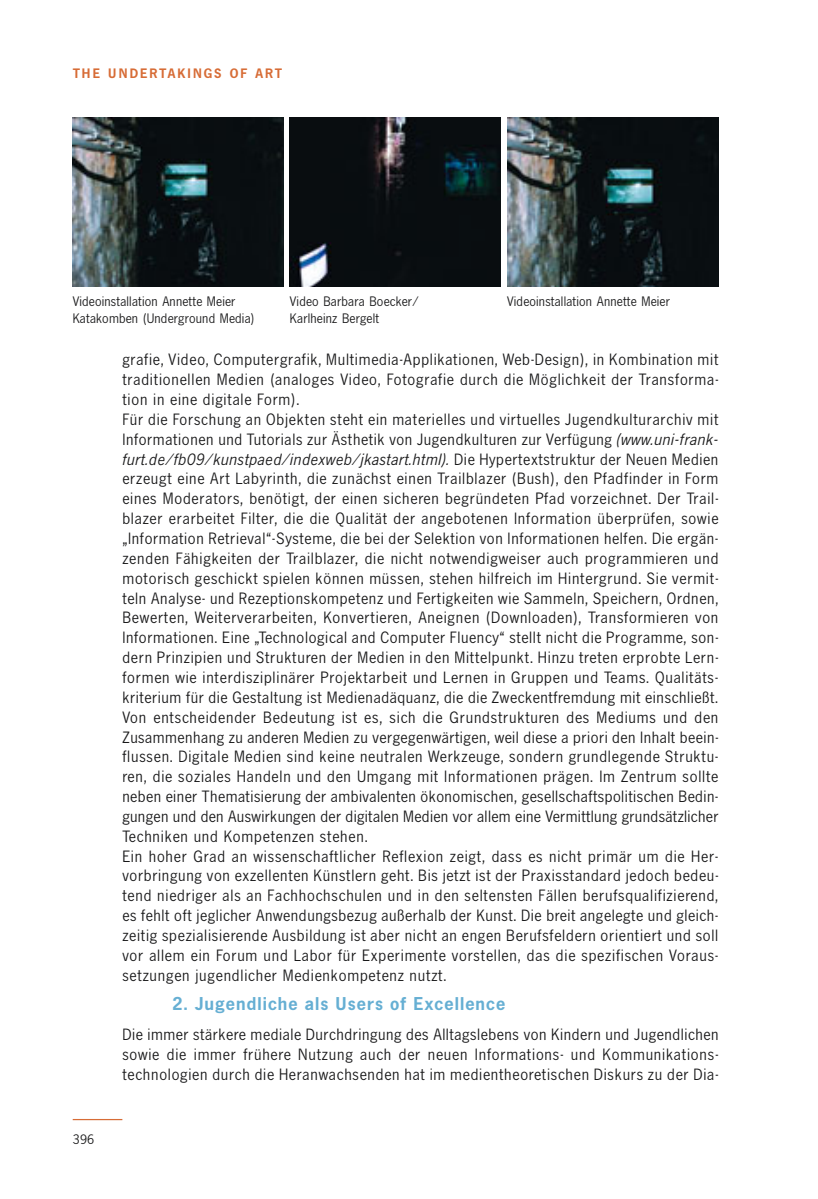
<style>
.page{position:relative;width:818px;height:1199px;background:#fff}
.page>*{position:absolute;margin:0;border:0;box-sizing:border-box;transform-origin:0 0}
.t1{font:700 18.38px "NE13";letter-spacing:.07em;color:#66afd3}
.t2{font:16.1px/19.8px "NE13";letter-spacing:.06em;color:#181819}
.t3{font:13.65px/17.3px "NE13";letter-spacing:.025em;color:#181819}
.t4{font:700 13.65px "NE13";letter-spacing:.145em;color:#d76c36}
.s1{font-style:italic}
</style>
<div class="page">
<hr style="left:73px;top:1119px;width:49px;height:1px;background:#d76c36">
<img style="left:73px;top:117px;width:210px;height:169px">
<img style="left:290px;top:117px;width:211px;height:169px">
<img style="left:507px;top:117px;width:211px;height:169px">
<p class="t4" style="left:73px;top:68px;width:211px">THE UNDERTAKINGS OF ART</p>
<p class="t3" style="left:73px;top:294px;width:183px">Videoinstallation Annette Meier<br>Katakomben (Underground Media)</p>
<p class="t3" style="left:290px;top:294px;width:130px">Video Barbara Boecker/<br>Karlheinz Bergelt</p>
<p class="t3" style="left:507px;top:294px;width:164px">Videoinstallation Annette Meier</p>
<p class="t3" style="left:73px;top:1132px;width:23px">396</p>
<p class="t2" style="left:122px;top:351px;width:597px">grafie, Video, Computergrafik, Multimedia-Applikationen, Web-Design), in Kombination mit traditionellen Medien (analoges Video, Fotografie durch die Möglichkeit der Transforma&shy;tion in eine digitale Form).<br>Für die Forschung an Objekten steht ein materielles und virtuelles Jugendkulturarchiv mit Informationen und Tutorials zur Ästhetik von Jugendkulturen zur Verfügung <span class="s1">(www.uni-frank&shy;furt.de/fb09/kunstpaed/indexweb/jkastart.html).</span> Die Hypertextstruktur der Neuen Medien erzeugt eine Art Labyrinth, die zunächst einen Trailblazer (Bush), den Pfadfinder in Form eines Moderators, benötigt, der einen sicheren begründeten Pfad vorzeichnet. Der Trail&shy;blazer erarbeitet Filter, die die Qualität der angebotenen Information überprüfen, sowie „Information Retrieval“-Systeme, die bei der Selektion von Informationen helfen. Die ergän&shy;zenden Fähigkeiten der Trailblazer, die nicht notwendigweiser auch programmieren und motorisch geschickt spielen können müssen, stehen hilfreich im Hintergrund. Sie vermit&shy;teln Analyse- und Rezeptionskompetenz und Fertigkeiten wie Sammeln, Speichern, Ordnen, Bewerten, Weiterverarbeiten, Konvertieren, Aneignen (Downloaden), Transformieren von Informationen. Eine „Technological and Computer Fluency“ stellt nicht die Programme, son&shy;dern Prinzipien und Strukturen der Medien in den Mittelpunkt. Hinzu treten erprobte Lern&shy;formen wie interdisziplinärer Projektarbeit und Lernen in Gruppen und Teams. Qualitäts&shy;kriterium für die Gestaltung ist Medienadäquanz, die die Zweckentfremdung mit einschließt.<br>Von entscheidender Bedeutung ist es, sich die Grundstrukturen des Mediums und den Zusammenhang zu anderen Medien zu vergegenwärtigen, weil diese a priori den Inhalt beein&shy;flussen. Digitale Medien sind keine neutralen Werkzeuge, sondern grundlegende Struktu&shy;ren, die soziales Handeln und den Umgang mit Informationen prägen. Im Zentrum sollte neben einer Thematisierung der ambivalenten ökonomischen, gesellschaftspolitischen Bedin&shy;gungen und den Auswirkungen der digitalen Medien vor allem eine Vermittlung grundsätzlicher Techniken und Kompetenzen stehen.<br>Ein hoher Grad an wissenschaftlicher Reflexion zeigt, dass es nicht primär um die Her&shy;vorbringung von exzellenten Künstlern geht. Bis jetzt ist der Praxisstandard jedoch bedeu&shy;tend niedriger als an Fachhochschulen und in den seltensten Fällen berufsqualifizierend, es fehlt oft jeglicher Anwendungsbezug außerhalb der Kunst. Die breit angelegte und gleich&shy;zeitig spezialisierende Ausbildung ist aber nicht an engen Berufsfeldern orientiert und soll vor allem ein Forum und Labor für Experimente vorstellen, das die spezifischen Voraus&shy;setzungen jugendlicher Medienkompetenz nutzt.</p>
<p class="t1" style="left:172px;top:998px;width:334px">2. Jugendliche als Users of Excellence</p>
<p class="t2" style="left:122px;top:1026px;width:597px;text-align:justify">Die immer stärkere mediale Durchdringung des Alltagslebens von Kindern und Jugendlichen sowie die immer frühere Nutzung auch der neuen Informations- und Kommunikations&shy;technologien durch die Heranwachsenden hat im medientheoretischen Diskurs zu der Dia-</p>
</div>
